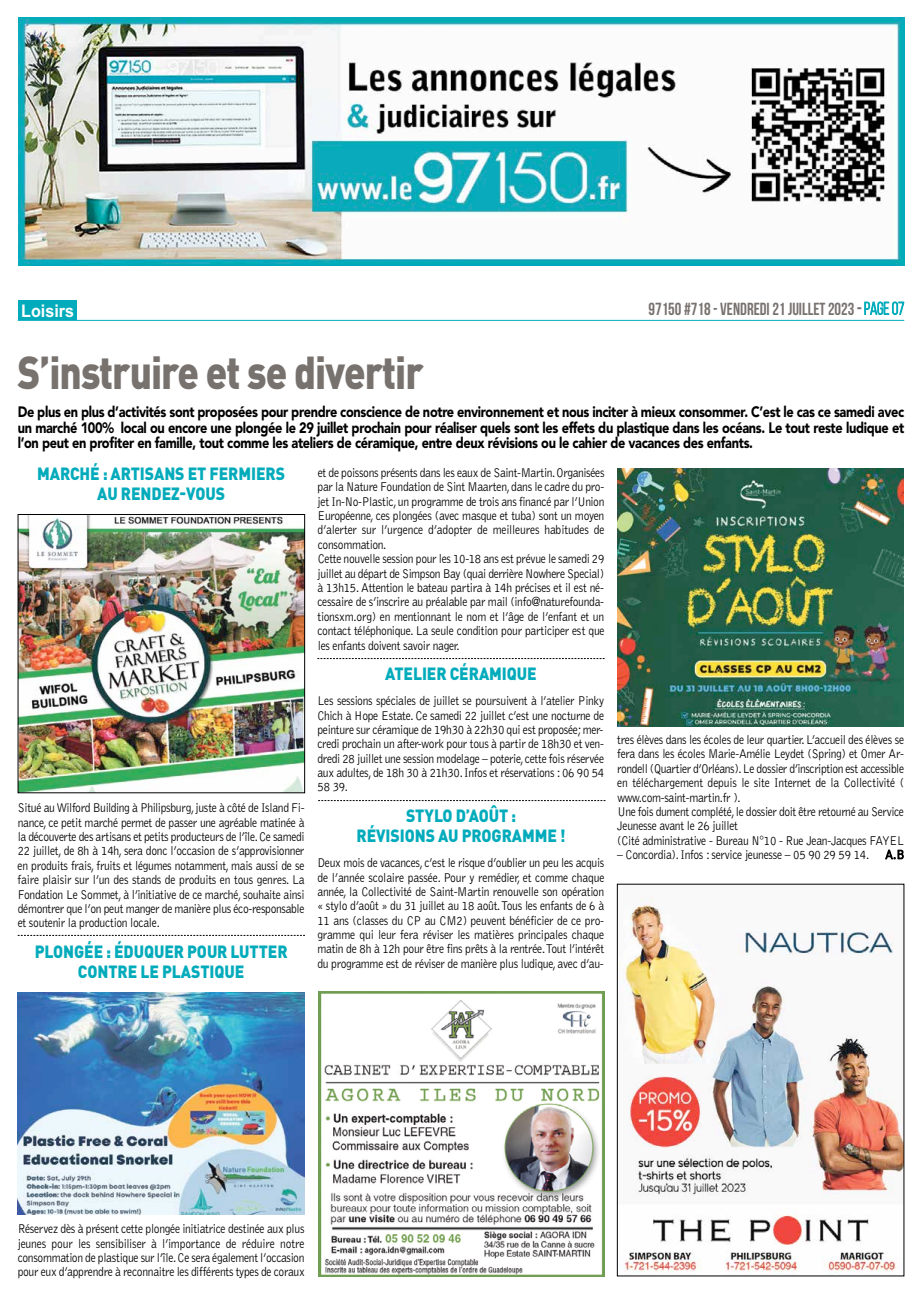
<style>
.page{position:relative;width:922px;height:1294px;background:#fff}
.page>*{position:absolute;margin:0;border:0;box-sizing:border-box;transform-origin:0 0}
.t1{font:900 45.5px "DIN Pro";letter-spacing:-.025em;color:#78726f;scale:.85 1}
.t2{font:900 17.5px/20px "DIN Pro";letter-spacing:-.005em;color:#02abbb;text-align:center;scale:.9 1}
.t3{font:700 17.5px "Bebas Neue";color:#78726f;scale:.95 1}
.t4{font:700 17.5px "Arial";color:#fff;scale:.92 1}
.t5{font:900 15px/15.6px "Avenir";letter-spacing:-.025em;color:#000;text-align:justify;scale:.85 1}
.t6{font:300 13.12px/14.4px "Bell Gothic";letter-spacing:-.025em;color:#000;text-align:justify;scale:.88 1}
.s1{font-weight:400}
.s2{font-weight:400;color:#02abbb}
</style>
<div class="page">
<svg style="left:885px;top:849px;width:18px;height:10px"></svg>
<img style="left:318px;top:991px;width:286px;height:285px">
<hr style="left:18px;top:320px;width:886px;height:1px;background:#02abbb">
<svg style="left:857px;top:301px;width:47px;height:14px"></svg>
<div style="left:18px;top:300px;width:59px;height:20px;background:#02abbb"></div>
<img style="left:619px;top:898px;width:283px;height:375px">
<img style="left:18px;top:18px;width:886px;height:248px">
<img style="left:617px;top:468px;width:286px;height:258px">
<img style="left:18px;top:992px;width:286px;height:222px">
<img style="left:20px;top:516px;width:283px;height:275px">
<div style="left:18px;top:514px;width:287px;height:279px;border:1px solid #000"></div>
<svg style="left:18px;top:935px;width:287px;height:1px"></svg>
<svg style="left:318px;top:800px;width:287px;height:1px"></svg>
<svg style="left:317px;top:658px;width:287px;height:1px"></svg>
<h2 class="t4" style="left:21px;top:299px;width:59px">Loisirs</h2>
<h2 class="t3" style="left:648px;top:299px;width:271px">97150 #718 - VENDREDI 21 JUILLET 2023 <span class="s1">-</span><span class="s2">page 07</span></h2>
<h1 class="t1" style="left:18px;top:334px;width:479px">S’instruire et se divertir</h1>
<p class="t5" style="left:18px;top:403px;width:1044px">De plus en plus d’activités sont proposées pour prendre conscience de notre environnement et nous inciter à mieux consommer. C’est le cas ce samedi avec un marché 100% local ou encore une plongée le 29 juillet prochain pour réaliser quels sont les effets du plastique dans les océans. Le tout reste ludique et l’on peut en profiter en famille, tout comme les ateliers de céramique, entre deux révisions ou le cahier de vacances des enfants.</p>
<h2 class="t2" style="left:37px;top:461px;width:277px">MARCHÉ : ARTISANS ET FERMIERS<br>AU RENDEZ-VOUS</h2>
<p class="t6" style="left:18px;top:801px;width:327px">Situé auWilford Building à Philipsburg,juste à côté de Island Fi&shy;nance, ce petit marché permet de passer une agréable matinée à la découverte des artisans et petits producteurs de l’île.Ce samedi 22 juillet, de 8h à 14h, sera donc l’occasion de s’approvisionner en produits frais, fruits et légumes notamment, mais aussi de se faire plaisir sur l’un des stands de produits en tous genres. La Fondation Le Sommet, à l’initiative de ce marché, souhaite ainsi démontrer que l’on peut manger de manière plus éco-responsable et soutenir la production locale.</p>
<h2 class="t2" style="left:35px;top:939px;width:282px">PLONGÉE : ÉDUQUER POUR LUTTER<br>CONTRE LE PLASTIQUE</h2>
<p class="t6" style="left:317px;top:465px;width:328px;text-align:left">et de poissons présents dans les eaux de Saint-Martin.Organisées par la Nature Foundation de Sint Maarten,dans le cadre du pro&shy;jet In-No-Plastic,un programme de trois ans financé par l’Union Européenne, ces plongées (avec masque et tuba) sont un moyen d’alerter sur l’urgence d’adopter de meilleures habitudes de consommation.<br>Cette nouvelle session pour les 10-18 ans est prévue le samedi 29 juillet au départ de Simpson Bay (quai derrière Nowhere Special) à 13h15. Attention le bateau partira à 14h précises et il est né&shy;cessaire de s’inscrire au préalable par mail (info@naturefounda&shy;tionsxm.org) en mentionnant le nom et l’âge de l’enfant et un contact téléphonique. La seule condition pour participer est que les enfants doivent savoir nager.</p>
<h2 class="t2" style="left:385px;top:661px;width:170px">ATELIER CÉRAMIQUE</h2>
<p class="t6" style="left:317px;top:694px;width:327px">Les sessions spéciales de juillet se poursuivent à l’atelier Pinky Chich à Hope Estate. Ce samedi 22 juillet c’est une nocturne de peinture sur céramique de 19h30 à 22h30 qui est proposée;mer&shy;credi prochain un after-work pour tous à partir de 18h30 et ven&shy;dredi 28 juillet une session modelage – poterie,cette fois réservée aux adultes,de 18h 30 à 21h30.Infos et réservations :06 90 54<br>58 39.</p>
<h2 class="t2" style="left:356px;top:803px;width:234px">STYLO D’AOÛT :<br>RÉVISIONS AU PROGRAMME !</h2>
<p class="t6" style="left:317px;top:855px;width:327px">Deux mois de vacances, c’est le risque d’oublier un peu les acquis de l’année scolaire passée. Pour y remédier, et comme chaque année, la Collectivité de Saint-Martin renouvelle son opération « stylo d’août » du 31 juillet au 18 août.Tous les enfants de 6 à 11 ans (classes du CP au CM2) peuvent bénéficier de ce pro&shy;gramme qui leur fera réviser les matières principales chaque matin de 8h à 12h pour être fins prêts à la rentrée.Tout l’intérêt du programme est de réviser de manière plus ludique, avec d’au-</p>
<p class="t6" style="left:617px;top:732px;width:327px;text-align:left">tres élèves dans les écoles de leur quartier.L’accueil des élèves se fera dans les écoles Marie-Amélie Leydet (Spring) et Omer Ar&shy;rondell (Quartier d’Orléans).Le dossier d’inscription est accessible en téléchargement depuis le site Internet de la Collectivité ( www.com-saint-martin.fr ).<br>Une fois dument complété,le dossier doit être retourné au Service Jeunesse avant le 26 juillet<br>(Cité administrative - Bureau N°10 - Rue Jean-Jacques FAYEL</p>
<p class="t6" style="left:617px;top:847px;width:327px">– Concordia). Infos : service jeunesse – 05 90 29 59 14. A.B</p>
<p class="t6" style="left:18px;top:1221px;width:328px">Réservez dès à présent cette plongée initiatrice destinée aux plus jeunes pour les sensibiliser à l’importance de réduire notre consommation de plastique sur l’île.Ce sera également l’occasion pour eux d’apprendre à reconnaitre les différents types de coraux</p>
</div>
